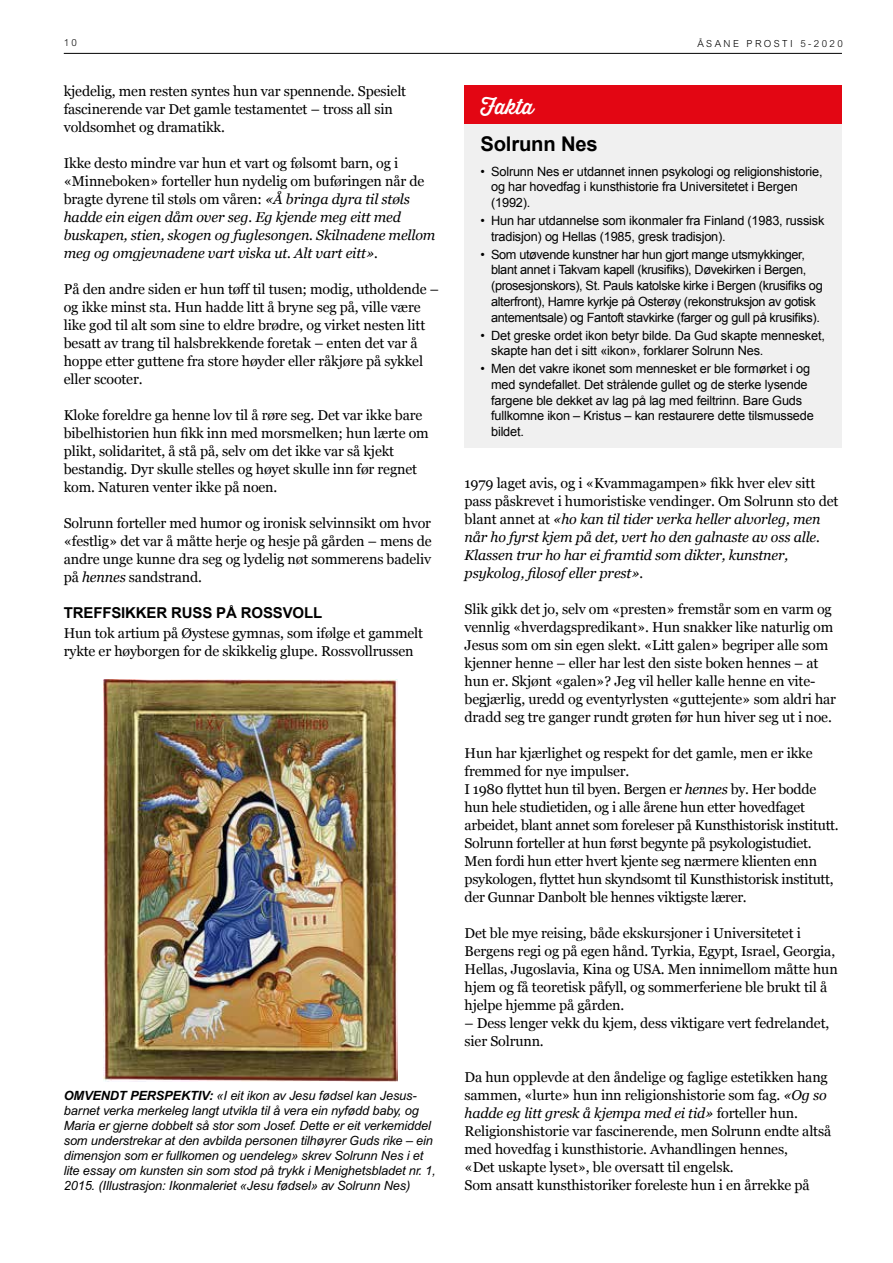
<style>
.page{position:relative;width:893px;height:1263px;background:#fff}
.page>*{position:absolute;margin:0;border:0;box-sizing:border-box;transform-origin:0 0}
.t1{font:21px "Thirsty Rough Reg";letter-spacing:-.01em;color:#fff}
.t2{font:700 20.25px "Arial";letter-spacing:-.01em;color:#000}
.t3{font:700 15px "Arial";letter-spacing:-.01em;color:#000}
.t4{font:14.25px/18px "Georgia";letter-spacing:-.01em;color:#000}
.t5{font:italic 14.25px/18px "Georgia";letter-spacing:-.01em;color:#000}
.t6{font:12.75px/15.8px "Arial";letter-spacing:-.015em;color:#000}
.t7{font:italic 12.75px/15px "Arial";letter-spacing:-.01em;color:#000}
.t8{font:300 9.75px "Arial";letter-spacing:.25em;color:#000}
.s1{font-style:normal}
.s2{font-style:italic}
.s3{font-weight:700}
</style>
<div class="page">
<img style="left:103px;top:679px;width:295px;height:403px">
<div style="left:465px;top:115px;width:377px;height:333px;background:#f0f0f0"></div>
<div style="left:465px;top:85px;width:377px;height:38px;background:#e30613"></div>
<hr style="left:64px;top:53px;width:778px;height:1px;background:#000">
<p class="t8" style="left:64px;top:37px;width:15px">10</p>
<p class="t8" style="left:697px;top:39px;width:147px">ÅSANE PROSTI 5-2020</p>
<p class="t4" style="left:64px;top:81px;width:344px">kjedelig, men resten syntes hun var spennende. Spesielt fascinerende var Det gamle testamentet – tross all sin voldsomhet og dramatikk.</p>
<p class="t5" style="left:64px;top:153px;width:373px"><span class="s1">Ikke desto mindre var hun et vart og følsomt barn, og i «Minneboken» forteller hun nydelig om buføringen når de bragte dyrene til støls om våren:</span> «Å bringa dyra til støls hadde ein eigen dåm over seg. Eg kjende meg eitt med buskapen, stien, skogen og fuglesongen. Skilnadene mellom meg og omgjevnadene vart viska ut. Alt vart eitt».</p>
<p class="t4" style="left:64px;top:279px;width:377px">På den andre siden er hun tøff til tusen; modig, utholdende – og ikke minst sta. Hun hadde litt å bryne seg på, ville være like god til alt som sine to eldre brødre, og virket nesten litt besatt av trang til halsbrekkende foretak – enten det var å hoppe etter guttene fra store høyder eller råkjøre på sykkel eller scooter.</p>
<p class="t4" style="left:64px;top:405px;width:367px">Kloke foreldre ga henne lov til å røre seg. Det var ikke bare bibelhistorien hun fikk inn med morsmelken; hun lærte om plikt, solidaritet, å stå på, selv om det ikke var så kjekt bestandig. Dyr skulle stelles og høyet skulle inn før regnet kom. Naturen venter ikke på noen.</p>
<p class="t4" style="left:64px;top:513px;width:369px;text-align:justify">Solrunn forteller med humor og ironisk selvinnsikt om hvor «festlig» det var å måtte herje og hesje på gården – mens de andre unge kunne dra seg og lydelig nøt sommerens badeliv på <span class="s2">hennes</span> sandstrand.</p>
<p class="t3" style="left:64px;top:603px;width:260px">TREFFSIKKER RUSS PÅ ROSSVOLL</p>
<p class="t4" style="left:64px;top:623px;width:361px">Hun tok artium på Øystese gymnas, som ifølge et gammelt rykte er høyborgen for de skikkelig glupe. Rossvollrussen</p>
<p class="t7" style="left:64px;top:1087px;width:373px"><span class="s3">OMVENDT PERSPEKTIV:</span> «I eit ikon av Jesu fødsel kan Jesus&shy;barnet verka merkeleg langt utvikla til å vera ein nyfødd baby, og Maria er gjerne dobbelt så stor som Josef. Dette er eit verkemiddel som understrekar at den avbilda personen tilhøyrer Guds rike – ein dimensjon som er fullkomen og uendeleg» skrev Solrunn Nes i et lite essay om kunsten sin som stod på trykk i Menighetsbladet nr. 1, 2015. (Illustrasjon: Ikonmaleriet «Jesu fødsel» av Solrunn Nes)</p>
<h1 class="t1" style="left:480px;top:91px;width:55px">Fakta</h1>
<h2 class="t2" style="left:480px;top:131px;width:119px">Solrunn Nes</h2>
<p class="t6" style="left:491px;top:163px;width:333px;text-indent:-11px">• Solrunn Nes er utdannet innen psykologi og religionshistorie, og har hovedfag i kunsthistorie fra Universitetet i Bergen (1992).</p>
<p class="t6" style="left:491px;top:213px;width:335px;text-indent:-11px">• Hun har utdannelse som ikonmaler fra Finland (1983, russisk tradisjon) og Hellas (1985, gresk tradisjon).</p>
<p class="t6" style="left:491px;top:246px;width:333px;text-indent:-11px">• Som utøvende kunstner har hun gjort mange utsmykkinger, blant annet i Takvam kapell (krusifiks), Døvekirken i Bergen, (prosesjonskors), St. Pauls katolske kirke i Bergen (krusifiks og alterfront), Hamre kyrkje på Osterøy (rekonstruksjon av gotisk antementsale) og Fantoft stavkirke (farger og gull på krusifiks).</p>
<p class="t6" style="left:491px;top:327px;width:335px;text-indent:-11px">• Det greske ordet ikon betyr bilde. Da Gud skapte mennesket, skapte han det i sitt «ikon», forklarer Solrunn Nes.</p>
<p class="t6" style="left:491px;top:361px;width:324px;text-indent:-11px">• Men det vakre ikonet som mennesket er ble formørket i og med syndefallet. Det strålende gullet og de sterke lysende fargene ble dekket av lag på lag med feiltrinn. Bare Guds fullkomne ikon – Kristus – kan restaurere dette tilsmussede bildet.</p>
<p class="t5" style="left:465px;top:474px;width:375px"><span class="s1">1979 laget avis, og i «Kvammagampen» fikk hver elev sitt pass påskrevet i humoristiske vendinger. Om Solrunn sto det blant annet at</span> «ho kan til tider verka heller alvorleg, men når ho fyrst kjem på det, vert ho den galnaste av oss alle.<br>Klassen trur ho har ei framtid som dikter, kunstner, psykolog, filosof eller prest».</p>
<p class="t4" style="left:465px;top:600px;width:373px">Slik gikk det jo, selv om «presten» fremstår som en varm og vennlig «hverdagspredikant». Hun snakker like naturlig om Jesus som om sin egen slekt. «Litt galen» begriper alle som kjenner henne – eller har lest den siste boken hennes – at hun er. Skjønt «galen»? Jeg vil heller kalle henne en vite&shy;begjærlig, uredd og eventyrlysten «guttejente» som aldri har dradd seg tre ganger rundt grøten før hun hiver seg ut i noe.</p>
<p class="t4" style="left:465px;top:744px;width:376px">Hun har kjærlighet og respekt for det gamle, men er ikke fremmed for nye impulser.<br>I 1980 flyttet hun til byen. Bergen er <span class="s2">hennes</span> by. Her bodde hun hele studietiden, og i alle årene hun etter hovedfaget arbeidet, blant annet som foreleser på Kunsthistorisk institutt.<br>Solrunn forteller at hun først begynte på psykologistudiet.<br>Men fordi hun etter hvert kjente seg nærmere klienten enn psykologen, flyttet hun skyndsomt til Kunsthistorisk institutt, der Gunnar Danbolt ble hennes viktigste lærer.</p>
<p class="t4" style="left:465px;top:924px;width:375px">Det ble mye reising, både ekskursjoner i Universitetet i Bergens regi og på egen hånd. Tyrkia, Egypt, Israel, Georgia, Hellas, Jugoslavia, Kina og USA. Men innimellom måtte hun hjem og få teoretisk påfyll, og sommerferiene ble brukt til å hjelpe hjemme på gården.</p>
<p class="t4" style="left:465px;top:1013px;width:366px">– Dess lenger vekk du kjem, dess viktigare vert fedrelandet, sier Solrunn.</p>
<p class="t4" style="left:465px;top:1067px;width:368px">Da hun opplevde at den åndelige og faglige estetikken hang sammen, «lurte» hun inn religionshistorie som fag. <span class="s2">«Og so hadde eg litt gresk å kjempa med ei tid»</span> forteller hun.<br>Religionshistorie var fascinerende, men Solrunn endte altså med hovedfag i kunsthistorie. Avhandlingen hennes,<br>«Det uskapte lyset», ble oversatt til engelsk.<br>Som ansatt kunsthistoriker foreleste hun i en årrekke på</p>
</div>
